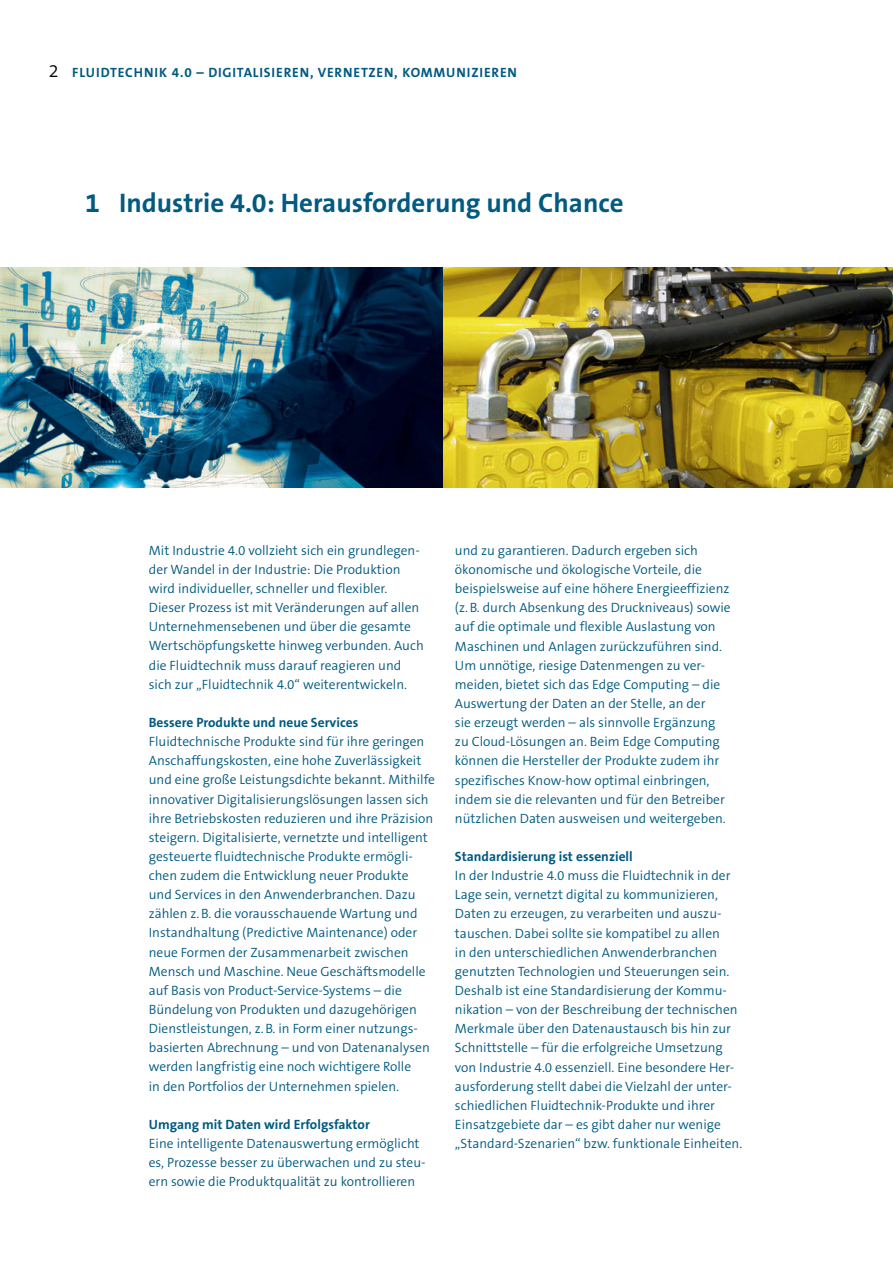
<style>
.page{position:relative;width:893px;height:1263px;background:#fff}
.page>*{position:absolute;margin:0;border:0;box-sizing:border-box;transform-origin:0 0}
.t1{font:700 27px "The Sans B7";color:#005a81}
.t2{font:300 13.5px/19.2px "The Sans B4";color:#005a81}
.t3{font:700 13.5px "The Sans B7";color:#005a81}
.t4{font:700 13.5px "The Sans B7";letter-spacing:.06em;color:#005a81}
.s1{font-family:"The Sans B4";font-weight:300;font-size:18px;color:#000}
</style>
<div class="page">
<img style="left:442px;top:267px;width:451px;height:221px">
<img style="left:0;top:267px;width:442px;height:221px">
<p class="t4" style="left:49px;top:65px;width:470px"><span class="s1">2</span> FLUIDTECHNIK 4.0 – DIGITALISIEREN, VERNETZEN, KOMMUNIZIEREN</p>
<h1 class="t1" style="left:85px;top:188px;width:540px">1 Industrie 4.0: Herausforderung und Chance</h1>
<p class="t2" style="left:149px;top:541px;width:276px">Mit Industrie 4.0 vollzieht sich ein grundlegen&shy;der Wandel in der Industrie: Die Produktion wird individueller, schneller und flexibler.<br>Dieser Prozess ist mit Veränderungen auf allen Unternehmensebenen und über die gesamte Wertschöpfungskette hinweg verbunden. Auch die Fluidtechnik muss darauf reagieren und sich zur „Fluidtechnik 4.0“ weiterentwickeln.</p>
<p class="t3" style="left:149px;top:715px;width:211px">Bessere Produkte und neue Services</p>
<p class="t2" style="left:149px;top:732px;width:288px">Fluidtechnische Produkte sind für ihre geringen Anschaffungskosten, eine hohe Zuverlässigkeit und eine große Leistungsdichte bekannt. Mithilfe innovativer Digitalisierungslösungen lassen sich ihre Betriebskosten reduzieren und ihre Präzision steigern. Digitalisierte, vernetzte und intelligent gesteuerte fluidtechnische Produkte ermögli&shy;chen zudem die Entwicklung neuer Produkte und Services in den Anwenderbranchen. Dazu zählen z.B. die vorausschauende Wartung und Instandhaltung (Predictive Maintenance) oder neue Formen der Zusammenarbeit zwischen Mensch und Maschine. Neue Geschäftsmodelle auf Basis von Product-Service-Systems – die Bündelung von Produkten und dazugehörigen Dienstleistungen, z.B. in Form einer nutzungs&shy;basierten Abrechnung – und von Datenanalysen werden langfristig eine noch wichtigere Rolle<br>in den Portfolios der Unternehmen spielen.</p>
<p class="t3" style="left:149px;top:1117px;width:223px">Umgang mit Daten wird Erfolgsfaktor</p>
<p class="t2" style="left:149px;top:1134px;width:278px">Eine intelligente Datenauswertung ermöglicht es, Prozesse besser zu überwachen und zu steu&shy;ern sowie die Produktqualität zu kontrollieren</p>
<p class="t2" style="left:455px;top:541px;width:277px">und zu garantieren. Dadurch ergeben sich ökonomische und ökologische Vorteile, die beispielsweise auf eine höhere Energieeffizienz (z.B. durch Absenkung des Druckniveaus) sowie auf die optimale und flexible Auslastung von Maschinen und Anlagen zurückzuführen sind.<br>Um unnötige, riesige Datenmengen zu ver&shy;meiden, bietet sich das Edge Computing – die Auswertung der Daten an der Stelle, an der<br>sie erzeugt werden – als sinnvolle Ergänzung zu Cloud-Lösungen an. Beim Edge Computing können die Hersteller der Produkte zudem ihr spezifisches Know-how optimal einbringen, indem sie die relevanten und für den Betreiber nützlichen Daten ausweisen und weitergeben.</p>
<p class="t3" style="left:455px;top:849px;width:179px">Standardisierung ist essenziell</p>
<p class="t2" style="left:455px;top:866px;width:289px">In der Industrie 4.0 muss die Fluidtechnik in der Lage sein, vernetzt digital zu kommunizieren, Daten zu erzeugen, zu verarbeiten und auszu&shy;tauschen. Dabei sollte sie kompatibel zu allen<br>in den unterschiedlichen Anwenderbranchen genutzten Technologien und Steuerungen sein.<br>Deshalb ist eine Standardisierung der Kommu&shy;nikation – von der Beschreibung der technischen Merkmale über den Datenaustausch bis hin zur Schnittstelle – für die erfolgreiche Umsetzung von Industrie 4.0 essenziell. Eine besondere Her&shy;ausforderung stellt dabei die Vielzahl der unter&shy;schiedlichen Fluidtechnik-Produkte und ihrer Einsatzgebiete dar – es gibt daher nur wenige „Standard-Szenarien“ bzw. funktionale Einheiten.</p>
</div>
